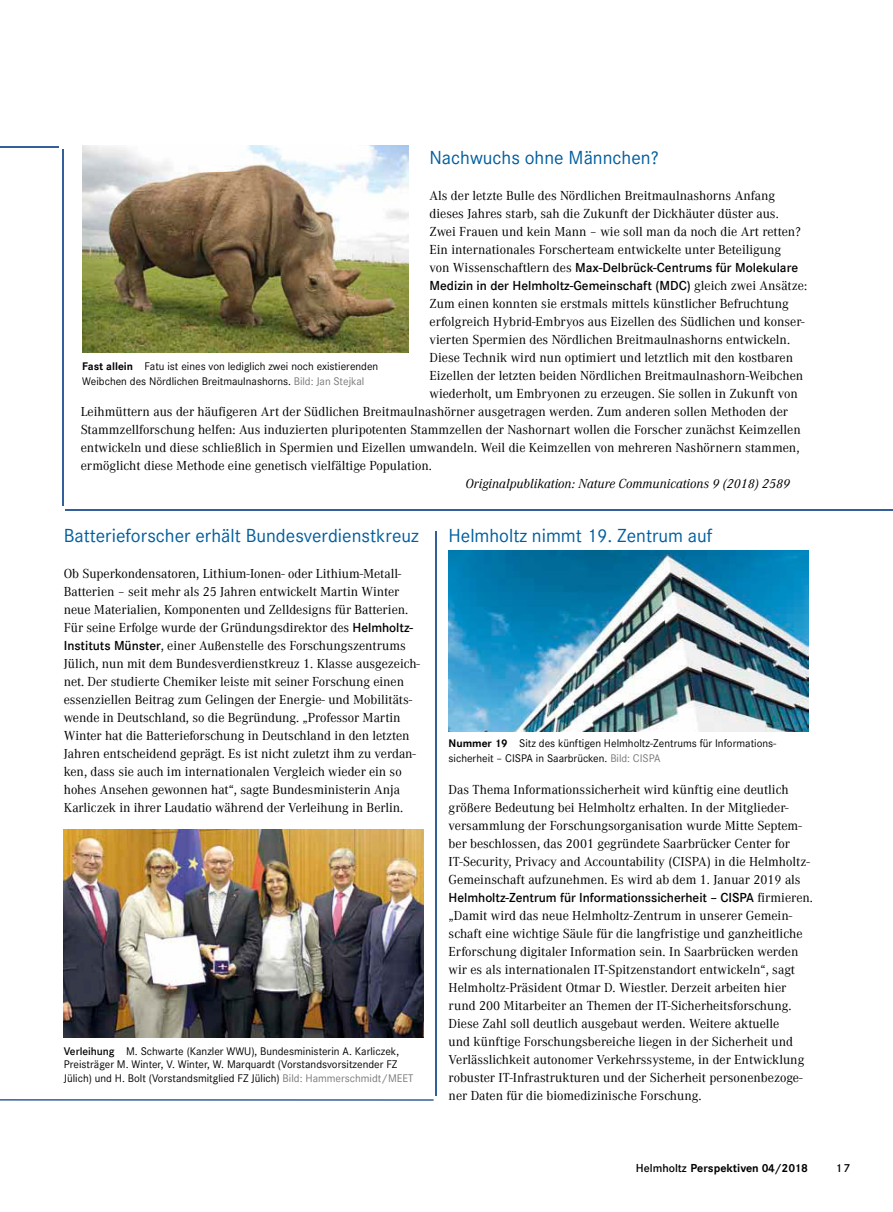
<style>
.page{position:relative;width:893px;height:1212px;background:#fff}
.page>*{position:absolute;margin:0;border:0;box-sizing:border-box;transform-origin:0 0}
.t1{font:19.5px "Corporate S";color:#005e9e}
.t2{font:13.5px/18px "Corporate A";color:#000}
.t3{font:600 13.5px/18px "Corporate S";color:#000}
.t4{font:italic 13.5px "Corporate A";color:#000}
.t5{font:700 12px "Corporate S";color:#000}
.t6{font:600 12px "Corporate S";color:#000}
.t7{font:11.4px/15px "Corporate S";color:#000}
.s1{font-family:"Corporate A";font-weight:400}
.s2{font-weight:700}
.s3{color:#77787b}
.s4{font-family:"Corporate S";font-weight:600}
.s5{font-weight:600}
</style>
<div class="page">
<hr style="left:66px;top:509px;width:827px;height:1px;background:#355f9a">
<hr style="left:63px;top:149px;width:1px;height:356px;background:#355f9a">
<hr style="left:0;top:146px;width:59px;height:2px;background:#355f9a">
<hr style="left:0;top:1099px;width:434px;height:2px;background:#355f9a">
<hr style="left:435px;top:531px;width:2px;height:564px;background:#355f9a">
<img style="left:449px;top:551px;width:359px;height:181px">
<img style="left:82px;top:146px;width:326px;height:207px">
<img style="left:64px;top:830px;width:359px;height:207px">
<h1 class="t1" style="left:429px;top:144px;width:231px">Nachwuchs ohne Männchen?</h1>
<p class="t2" style="left:429px;top:186px;width:372px">Als der letzte Bulle des Nördlichen Breitmaulnashorns Anfang dieses Jahres starb, sah die Zukunft der Dickhäuter düster aus.<br>Zwei Frauen und kein Mann – wie soll man da noch die Art retten?<br>Ein internationales Forscherteam entwickelte unter Beteiligung</p>
<p class="t3" style="left:429px;top:258px;width:379px"><span class="s1">von Wissenschaftlern des</span> Max-Delbrück-Centrums für Molekulare<br>Medizin in der Helmholtz-Gemeinschaft (MDC) <span class="s1">gleich zwei Ansätze:</span></p>
<p class="t2" style="left:429px;top:294px;width:361px">Zum einen konnten sie erstmals mittels künstlicher Befruchtung</p>
<p class="t2" style="left:429px;top:312px;width:377px">erfolgreich Hybrid-Embryos aus Eizellen des Südlichen und konser-</p>
<p class="t2" style="left:429px;top:330px;width:362px">vierten Spermien des Nördlichen Breitmaulnashorns entwickeln.</p>
<p class="t2" style="left:429px;top:348px;width:365px">Diese Technik wird nun optimiert und letztlich mit den kostbaren</p>
<p class="t2" style="left:429px;top:366px;width:375px">Eizellen der letzten beiden Nördlichen Breitmaulnashorn-Weibchen</p>
<p class="t2" style="left:429px;top:384px;width:370px">wiederholt, um Embryonen zu erzeugen. Sie sollen in Zukunft von</p>
<p class="t2" style="left:81px;top:402px;width:709px">Leihmüttern aus der häufigeren Art der Südlichen Breitmaulnashörner ausgetragen werden. Zum anderen sollen Methoden der</p>
<p class="t2" style="left:81px;top:420px;width:722px">Stammzellforschung helfen: Aus induzierten pluripotenten Stammzellen der Nashornart wollen die Forscher zunächst Keimzellen</p>
<p class="t2" style="left:81px;top:438px;width:720px">entwickeln und diese schließlich in Spermien und Eizellen umwandeln. Weil die Keimzellen von mehreren Nashörnern stammen,</p>
<p class="t2" style="left:81px;top:456px;width:353px">ermöglicht diese Methode eine genetisch vielfältige Population.</p>
<p class="t4" style="left:466px;top:474px;width:326px">Originalpublikation: Nature Communications 9 (2018) 2589</p>
<h1 class="t1" style="left:449px;top:522px;width:265px">Helmholtz nimmt 19. Zentrum auf</h1>
<p class="t7" style="left:82px;top:358px;width:298px"><span class="s2">Fast allein</span> Fatu ist eines von lediglich zwei noch existierenden<br>Weibchen des Nördlichen Breitmaulnashorns. <span class="s3">Bild: Jan Stejkal</span></p>
<h1 class="t1" style="left:64px;top:522px;width:357px">Batterieforscher erhält Bundesverdienstkreuz</h1>
<p class="t2" style="left:64px;top:564px;width:358px">Ob Superkondensatoren, Lithium-Ionen- oder Lithium-Metall-Batterien – seit mehr als 25 Jahren entwickelt Martin Winter neue Materialien, Komponenten und Zelldesigns für Batterien.<br>Für seine Erfolge wurde der Gründungsdirektor des <span class="s4">Helmholtz-Instituts Münster</span>, einer Außenstelle des Forschungszentrums Jülich, nun mit dem Bundesverdienstkreuz 1. Klasse ausgezeich&shy;net. Der studierte Chemiker leiste mit seiner Forschung einen essenziellen Beitrag zum Gelingen der Energie- und Mobilitäts&shy;wende in Deutschland, so die Begründung. „Professor Martin Winter hat die Batterieforschung in Deutschland in den letzten Jahren entscheidend geprägt. Es ist nicht zuletzt ihm zu verdan&shy;ken, dass sie auch im internationalen Vergleich wieder ein so hohes Ansehen gewonnen hat“, sagte Bundesministerin Anja Karliczek in ihrer Laudatio während der Verleihung in Berlin.</p>
<p class="t7" style="left:449px;top:735px;width:329px"><span class="s2">Nummer 19</span> Sitz des künftigen Helmholtz-Zentrums für Informations&shy;sicherheit – CISPA in Saarbrücken. <span class="s3">Bild: CISPA</span></p>
<p class="t2" style="left:449px;top:780px;width:363px">Das Thema Informationssicherheit wird künftig eine deutlich größere Bedeutung bei Helmholtz erhalten. In der Mitglieder&shy;versammlung der Forschungsorganisation wurde Mitte Septem&shy;ber beschlossen, das 2001 gegründete Saarbrücker Center for IT-Security, Privacy and Accountability (CISPA) in die Helmholtz-Gemeinschaft aufzunehmen. Es wird ab dem 1. Januar 2019 als</p>
<p class="t3" style="left:449px;top:888px;width:366px">Helmholtz-Zentrum für Informationssicherheit – CISPA <span class="s1">firmieren.</span></p>
<p class="t2" style="left:449px;top:906px;width:357px">„Damit wird das neue Helmholtz-Zentrum in unserer Gemein&shy;schaft eine wichtige Säule für die langfristige und ganzheitliche Erforschung digitaler Information sein. In Saarbrücken werden wir es als internationalen IT-Spitzenstandort entwickeln“, sagt Helmholtz-Präsident Otmar D. Wiestler. Derzeit arbeiten hier rund 200 Mitarbeiter an Themen der IT-Sicherheitsforschung.<br>Diese Zahl soll deutlich ausgebaut werden. Weitere aktuelle und künftige Forschungsbereiche liegen in der Sicherheit und Verlässlichkeit autonomer Verkehrssysteme, in der Entwicklung robuster IT-Infrastrukturen und der Sicherheit personenbezoge&shy;ner Daten für die biomedizinische Forschung.</p>
<p class="t7" style="left:64px;top:1044px;width:351px;line-height:13.5px"><span class="s5">Verleihung</span> M. Schwarte (Kanzler WWU), Bundesministerin A. Karliczek,<br>Preisträger M. Winter, V. Winter, W. Marquardt (Vorstandsvorsitzender FZ<br>Jülich) und H. Bolt (Vorstandsmitglied FZ Jülich) <span class="s3">Bild: Hammerschmidt/MEET</span></p>
<p class="t5" style="left:636px;top:1159px;width:173px"><span class="s5">Helmholtz</span> Perspektiven 04/2018</p>
<p class="t6" style="left:835px;top:1159px;width:16px">17</p>
</div>
